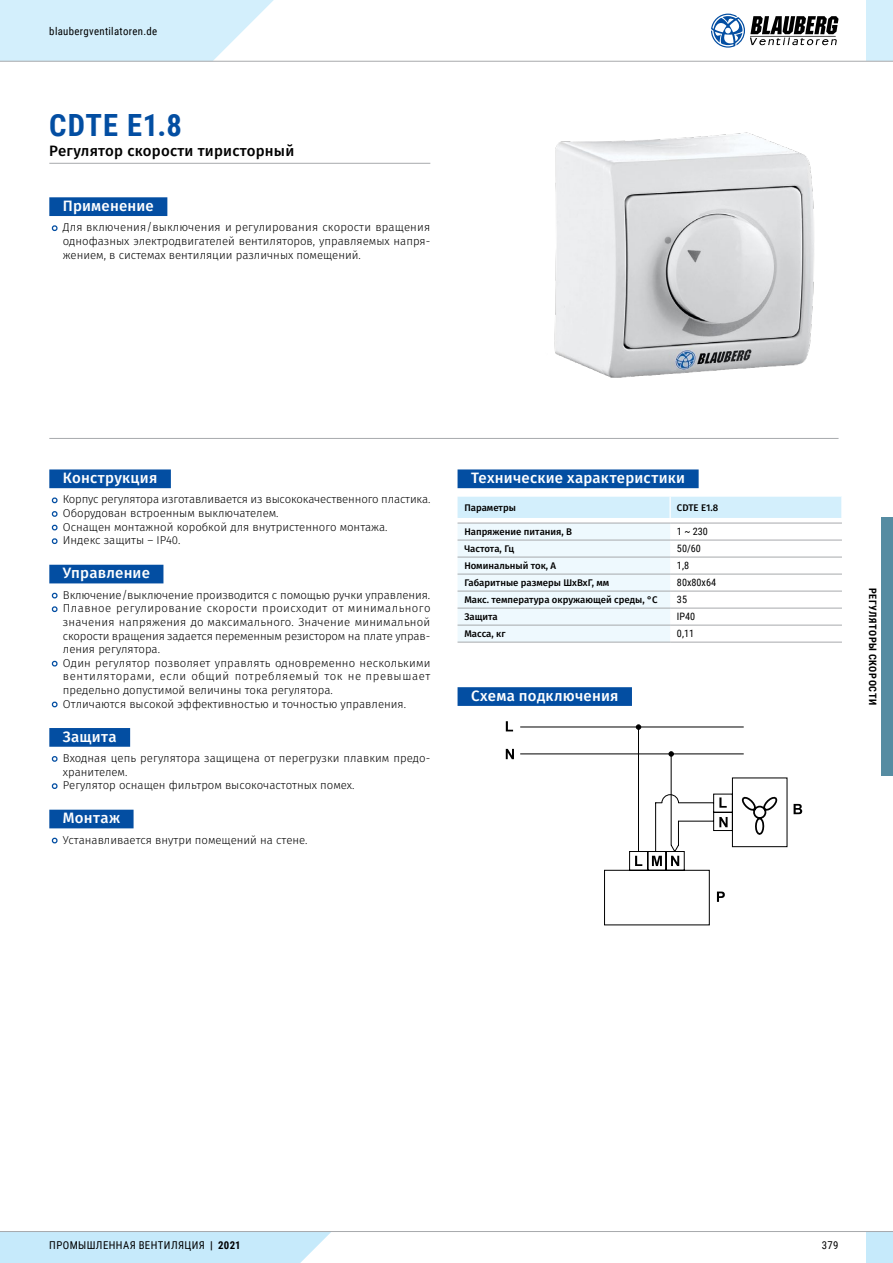
<style>
.page{position:relative;width:893px;height:1263px;background:#fff}
.page>*{position:absolute;margin:0;border:0;box-sizing:border-box;transform-origin:0 0}
.t1{font:700 30.6px "Roboto Condensed";letter-spacing:.025em;color:#034ea2}
.t2{font:500 15px "Fira Sans";letter-spacing:.015em;color:#fff}
.t3{font:500 15px "Fira Sans";letter-spacing:.015em;color:#000}
.t4{font:300 11.4px/13.6px "Fira Sans";color:#000}
.t5{font:10.8px "Roboto Condensed";letter-spacing:.035em;color:#000}
.t6{font:10.2px "Roboto Condensed";color:#000}
.t7{font:700 10.2px "Roboto Condensed";letter-spacing:.055em;color:#000}
.t8{font:500 9.6px "Fira Sans";color:#000}
.s1{font-weight:700}
</style>
<div class="page">
<div style="left:881px;top:517px;width:12px;height:259px;background:#568ca2"></div>
<hr style="left:49px;top:163px;width:381px;height:1px;background:#a7a9ac">
<div style="left:49px;top:197px;width:118px;height:19px;background:#034ea2"></div>
<svg style="left:51px;top:225px;width:7px;height:7px"></svg>
<div style="left:49px;top:469px;width:122px;height:19px;background:#034ea2"></div>
<div style="left:49px;top:565px;width:114px;height:18px;background:#034ea2"></div>
<div style="left:49px;top:728px;width:81px;height:19px;background:#034ea2"></div>
<div style="left:49px;top:810px;width:85px;height:18px;background:#034ea2"></div>
<svg style="left:51px;top:497px;width:7px;height:7px"></svg>
<svg style="left:51px;top:511px;width:7px;height:6px"></svg>
<svg style="left:51px;top:524px;width:7px;height:7px"></svg>
<svg style="left:51px;top:538px;width:7px;height:6px"></svg>
<svg style="left:51px;top:592px;width:7px;height:7px"></svg>
<svg style="left:51px;top:606px;width:7px;height:7px"></svg>
<svg style="left:51px;top:660px;width:7px;height:7px"></svg>
<svg style="left:51px;top:701px;width:7px;height:7px"></svg>
<svg style="left:51px;top:756px;width:7px;height:6px"></svg>
<svg style="left:51px;top:783px;width:7px;height:6px"></svg>
<svg style="left:51px;top:837px;width:7px;height:7px"></svg>
<img style="left:554px;top:132px;width:260px;height:246px">
<div style="left:458px;top:469px;width:241px;height:19px;background:#034ea2"></div>
<svg style="left:458px;top:497px;width:384px;height:145px"></svg>
<hr style="left:458px;top:557px;width:212px;height:1px;background:#a7a9ac">
<hr style="left:458px;top:574px;width:212px;height:1px;background:#a7a9ac">
<hr style="left:458px;top:591px;width:212px;height:1px;background:#a7a9ac">
<hr style="left:458px;top:608px;width:212px;height:1px;background:#a7a9ac">
<hr style="left:458px;top:523px;width:212px;height:1px;background:#a7a9ac">
<hr style="left:458px;top:540px;width:212px;height:1px;background:#a7a9ac">
<hr style="left:458px;top:625px;width:212px;height:1px;background:#a7a9ac">
<hr style="left:458px;top:642px;width:212px;height:1px;background:#a7a9ac">
<hr style="left:670px;top:540px;width:172px;height:1px;background:#a7a9ac">
<hr style="left:670px;top:557px;width:172px;height:1px;background:#a7a9ac">
<hr style="left:670px;top:574px;width:172px;height:1px;background:#a7a9ac">
<hr style="left:670px;top:591px;width:172px;height:1px;background:#a7a9ac">
<hr style="left:670px;top:608px;width:172px;height:1px;background:#a7a9ac">
<hr style="left:670px;top:625px;width:172px;height:1px;background:#a7a9ac">
<hr style="left:670px;top:642px;width:172px;height:1px;background:#a7a9ac">
<hr style="left:841px;top:497px;width:2px;height:21px;background:#fff">
<hr style="left:669px;top:497px;width:2px;height:21px;background:#fff">
<hr style="left:670px;top:523px;width:172px;height:1px;background:#a7a9ac">
<div style="left:458px;top:687px;width:174px;height:19px;background:#034ea2"></div>
<svg style="left:520px;top:726px;width:268px;height:199px"></svg>
<svg style="left:669px;top:751px;width:5px;height:5px"></svg>
<svg style="left:636px;top:725px;width:5px;height:4px"></svg>
<svg style="left:661px;top:794px;width:18px;height:10px"></svg>
<svg style="left:506px;top:721px;width:7px;height:10px"></svg>
<svg style="left:506px;top:749px;width:8px;height:10px"></svg>
<svg style="left:635px;top:856px;width:7px;height:10px"></svg>
<svg style="left:652px;top:856px;width:10px;height:10px"></svg>
<svg style="left:671px;top:856px;width:8px;height:10px"></svg>
<svg style="left:719px;top:797px;width:8px;height:11px"></svg>
<svg style="left:719px;top:817px;width:9px;height:10px"></svg>
<svg style="left:717px;top:891px;width:8px;height:11px"></svg>
<svg style="left:794px;top:804px;width:8px;height:10px"></svg>
<svg style="left:742px;top:796px;width:35px;height:40px"></svg>
<hr style="left:49px;top:438px;width:789px;height:1px;background:#a7a9ac">
<div style="left:866px;top:1231px;width:27px;height:32px;background:#c6eafb"></div>
<div style="left:0;top:1232px;width:331px;height:31px;background:#c6eafb"></div>
<hr style="left:0;top:1231px;width:893px;height:1px;background:#a7a9ac">
<div style="left:866px;top:0;width:27px;height:61px;background:#d3effc"></div>
<svg style="left:0;top:0;width:295px;height:61px"></svg>
<hr style="left:0;top:61px;width:893px;height:1px;background:#a7a9ac">
<svg style="left:711px;top:14px;width:127px;height:34px"></svg>
<p class="t5" style="left:49px;top:23px;width:109px">blaubergventilatoren.de</p>
<h1 class="t1" style="left:49px;top:104px;width:134px">CDTE E1.8</h1>
<h2 class="t3" style="left:49px;top:141px;width:247px">Регулятор скорости тиристорный</h2>
<h2 class="t2" style="left:63px;top:195px;width:92px">Применение</h2>
<p class="t4" style="left:63px;top:221px;width:369px;text-align:justify">Для включения/выключения и регулирования скорости вращения однофазных электродвигателей вентиляторов, управляемых напря&shy;жением, в системах вентиляции различных помещений.</p>
<h2 class="t2" style="left:63px;top:467px;width:96px">Конструкция</h2>
<p class="t4" style="left:63px;top:493px;width:369px">Корпус регулятора изготавливается из высококачественного пластика.<br>Оборудован встроенным выключателем.<br>Оснащен монтажной коробкой для внутристенного монтажа.<br>Индекс защиты – IP40.</p>
<h2 class="t2" style="left:63px;top:563px;width:89px">Управление</h2>
<p class="t4" style="left:63px;top:589px;width:369px">Включение/выключение производится с помощью ручки управления.<br>Плавное регулирование скорости происходит от минимального значения напряжения до максимального. Значение минимальной скорости вращения задается переменным резистором на плате управ&shy;ления регулятора.<br>Один регулятор позволяет управлять одновременно несколькими вентиляторами, если общий потребляемый ток не превышает предельно допустимой величины тока регулятора.<br>Отличаются высокой эффективностью и точностью управления.</p>
<h2 class="t2" style="left:63px;top:726px;width:55px">Защита</h2>
<p class="t4" style="left:63px;top:752px;width:369px">Входная цепь регулятора защищена от перегрузки плавким предо&shy;хранителем.<br>Регулятор оснащен фильтром высокочастотных помех.</p>
<h2 class="t2" style="left:63px;top:807px;width:59px">Монтаж</h2>
<p class="t4" style="left:63px;top:834px;width:246px">Устанавливается внутри помещений на стене.</p>
<h2 class="t2" style="left:471px;top:467px;width:216px">Технические характеристики</h2>
<p class="t8" style="left:464px;top:500px;width:53px">Параметры</p>
<p class="t8" style="left:677px;top:500px;width:43px">CDTE E1.8</p>
<p class="t8" style="left:464px;top:525px;width:109px">Напряжение питания, В</p>
<p class="t6" style="left:677px;top:525px;width:32px">1 ~ 230</p>
<p class="t8" style="left:464px;top:542px;width:52px">Частота, Гц</p>
<p class="t6" style="left:677px;top:542px;width:25px">50/60</p>
<p class="t8" style="left:464px;top:559px;width:93px">Номинальный ток, А</p>
<p class="t6" style="left:677px;top:559px;width:14px">1,8</p>
<p class="t8" style="left:464px;top:576px;width:146px">Габаритные размеры ШхВхГ, мм</p>
<p class="t6" style="left:677px;top:576px;width:41px">80x80x64</p>
<p class="t8" style="left:464px;top:593px;width:195px">Макс. температура окружающей среды, °С</p>
<p class="t6" style="left:677px;top:593px;width:12px">35</p>
<p class="t8" style="left:464px;top:610px;width:35px">Защита</p>
<p class="t6" style="left:677px;top:610px;width:20px">IP40</p>
<p class="t8" style="left:464px;top:627px;width:43px">Масса, кг</p>
<p class="t6" style="left:677px;top:627px;width:19px">0,11</p>
<h2 class="t2" style="left:471px;top:685px;width:149px">Схема подключения</h2>
<p class="t7" style="left:880px;top:588px;width:118px;rotate:90deg">РЕГУЛЯТОРЫ СКОРОСТИ</p>
<p class="t5" style="left:49px;top:1238px;width:193px">ПРОМЫШЛЕННАЯ ВЕНТИЛЯЦИЯ <span class="s1">| 2021</span></p>
<p class="t5" style="left:822px;top:1238px;width:18px">379</p>
</div>
